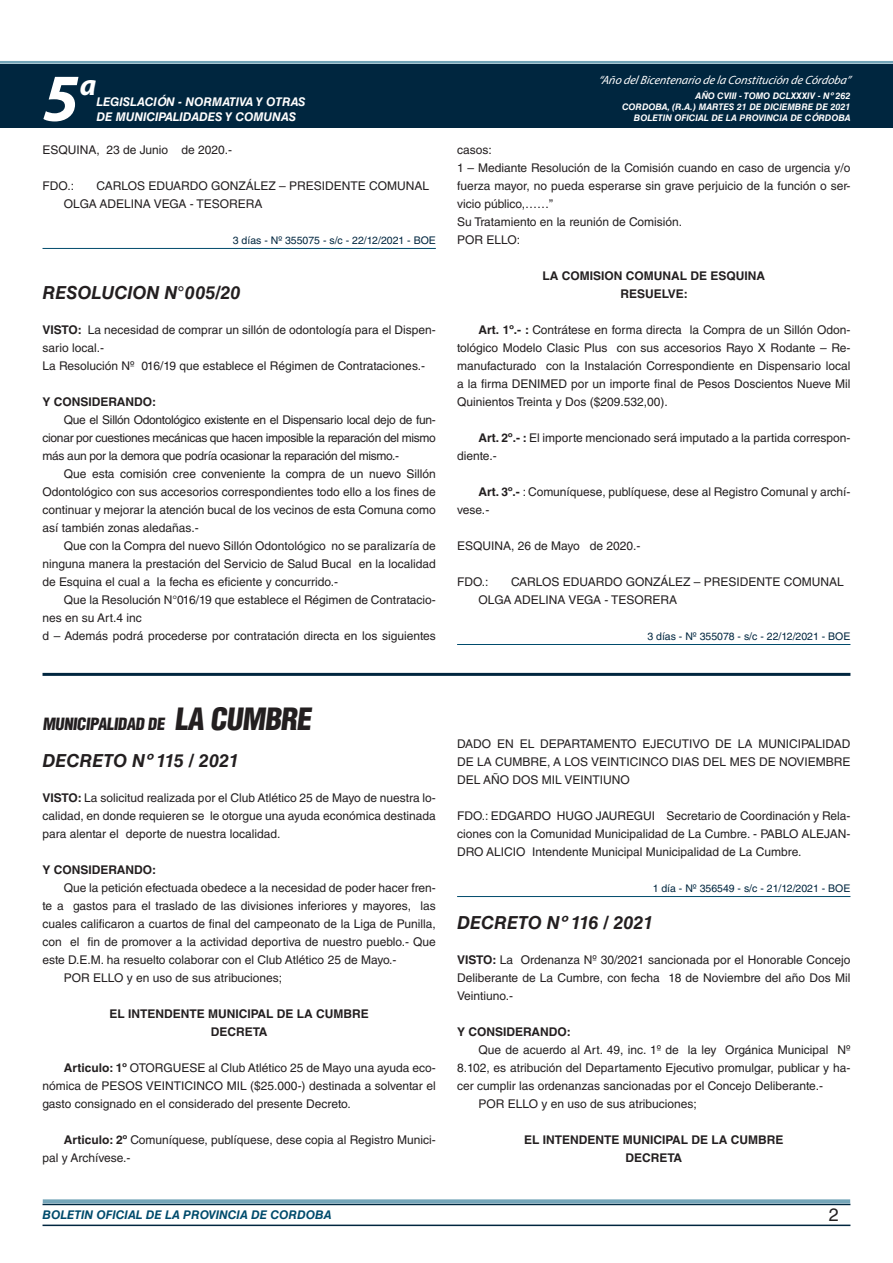
<style>
.page{position:relative;width:893px;height:1263px;background:#fff}
.page>*{position:absolute;margin:0;border:0;box-sizing:border-box;transform-origin:0 0}
.t1{font:italic 700 67.5px "Myriad Pro";color:#fff}
.t2{font:italic 700 30px "Myriad Pro";color:#fff}
.t3{font:italic 700 18px "Helvetica LT Std";color:#231f20}
.t4{font:18px "Helvetica LT Std";color:#231f20}
.t5{font:900 condensed 16.5px "Helvetica LT Std";color:#231f20}
.t6{font:12px/18px "Helvetica LT Std";color:#231f20;text-align:justify}
.t7{font:700 12px/18px "Helvetica LT Std";color:#231f20;text-align:center}
.t8{font:italic 700 12px "Helvetica LT Std";color:#fff}
.t9{font:italic 12px "Myriad Pro";color:#fff}
.t10{font:italic 700 12px "Helvetica LT Std";color:#004b6c}
.t11{font:10.5px "Helvetica LT Std";color:#00263f}
.t12{font:italic 700 9px/10.8px "Helvetica LT Std";color:#fff;text-align:right}
.s1{font-weight:700}
.s2{font-size:30px}
</style>
<div class="page">
<div style="left:0;top:61px;width:893px;height:6px;background:#fff;opacity:.75"></div>
<div style="left:0;top:64px;width:893px;height:64px;background:#00263f"></div>
<hr style="left:43px;top:1224px;width:807px;height:2px;background:#00263f">
<div style="left:42px;top:1198px;width:809px;height:8px;background:#fff;opacity:.75"></div>
<hr style="left:43px;top:248px;width:393px;height:1px;background:#004b6c">
<hr style="left:457px;top:644px;width:393px;height:1px;background:#004b6c">
<hr style="left:43px;top:673px;width:807px;height:3px;background:#00263f">
<hr style="left:457px;top:896px;width:393px;height:1px;background:#004b6c">
<h1 class="t1" style="left:43px;top:54px;width:38px">5</h1>
<h2 class="t2" style="left:80px;top:66px;width:18px">a</h2>
<p class="t8" style="left:96px;top:95px;width:211px">LEGISLACIÓN - NORMATIVA Y OTRAS</p>
<p class="t8" style="left:96px;top:109px;width:201px">DE MUNICIPALIDADES Y COMUNAS</p>
<p class="t6" style="left:43px;top:141px;width:191px">ESQUINA, 23 de Junio de 2020.-</p>
<p class="t6" style="left:43px;top:177px;width:33px">FDO.:</p>
<p class="t6" style="left:64px;top:177px;width:367px;text-indent:33px">CARLOS EDUARDO GONZÁLEZ – PRESIDENTE COMUNAL<br>OLGA ADELINA VEGA - TESORERA</p>
<p class="t11" style="left:233px;top:234px;width:205px">3 días - Nº 355075 - s/c - 22/12/2021 - BOE</p>
<h3 class="t3" style="left:43px;top:282px;width:199px">RESOLUCION N°005/20</h3>
<p class="t6" style="left:43px;top:321px;width:395px;text-align:left"><span class="s1">VISTO:</span> La necesidad de comprar un sillón de odontología para el Dispen&shy;sario local.-<br>La Resolución Nº 016/19 que establece el Régimen de Contrataciones.-</p>
<p class="t7" style="left:43px;top:392px;width:115px">Y CONSIDERANDO:</p>
<p class="t6" style="left:43px;top:411px;width:395px;text-indent:21px">Que el Sillón Odontológico existente en el Dispensario local dejo de fun&shy;cionar por cuestiones mecánicas que hacen imposible la reparación del mismo más aun por la demora que podría ocasionar la reparación del mismo.-</p>
<p class="t6" style="left:43px;top:465px;width:395px;text-indent:21px">Que esta comisión cree conveniente la compra de un nuevo Sillón Odontológico con sus accesorios correspondientes todo ello a los fines de continuar y mejorar la atención bucal de los vecinos de esta Comuna como así también zonas aledañas.-</p>
<p class="t6" style="left:43px;top:537px;width:395px;text-indent:21px">Que con la Compra del nuevo Sillón Odontológico no se paralizaría de ninguna manera la prestación del Servicio de Salud Bucal en la localidad de Esquina el cual a la fecha es eficiente y concurrido.-</p>
<p class="t6" style="left:43px;top:591px;width:395px;text-align:left;text-indent:21px">Que la Resolución N°016/19 que establece el Régimen de Contratacio&shy;nes en su Art.4 inc<br>d – Además podrá procederse por contratación directa en los siguientes</p>
<p class="t9" style="left:598px;top:72px;width:254px">“Año delBicentenario de la Constitución de Córdoba”</p>
<p class="t12" style="left:622px;top:91px;width:230px">AÑO CVIII - TOMO DCLXXXIV - Nº 262<br>CORDOBA, (R.A.) MARTES 21 DE DICIEMBRE DE 2021<br>BOLETIN OFICIAL DE LA PROVINCIA DE CÓRDOBA</p>
<p class="t6" style="left:457px;top:141px;width:395px;text-align:left">casos:<br>1 – Mediante Resolución de la Comisión cuando en caso de urgencia y/o fuerza mayor, no pueda esperarse sin grave perjuicio de la función o ser&shy;vicio público,……”<br>Su Tratamiento en la reunión de Comisión.<br>POR ELLO:</p>
<p class="t7" style="left:542px;top:266px;width:224px">LA COMISION COMUNAL DE ESQUINA<br>RESUELVE:</p>
<p class="t6" style="left:457px;top:321px;width:395px;text-indent:21px"><span class="s1">Art. 1º.- :</span> Contrátese en forma directa la Compra de un Sillón Odon&shy;tológico Modelo Clasic Plus con sus accesorios Rayo X Rodante – Re&shy;manufacturado con la Instalación Correspondiente en Dispensario local a la firma DENIMED por un importe final de Pesos Doscientos Nueve Mil Quinientos Treinta y Dos ($209.532,00).</p>
<p class="t6" style="left:457px;top:429px;width:395px;text-indent:21px"><span class="s1">Art. 2º.- :</span> El importe mencionado será imputado a la partida correspon&shy;diente.-</p>
<p class="t6" style="left:457px;top:483px;width:395px;text-indent:21px"><span class="s1">Art. 3º.-</span> : Comuníquese, publíquese, dese al Registro Comunal y archí&shy;vese.-</p>
<p class="t6" style="left:457px;top:537px;width:185px">ESQUINA, 26 de Mayo de 2020.-</p>
<p class="t6" style="left:457px;top:573px;width:33px">FDO.:</p>
<p class="t6" style="left:478px;top:573px;width:367px;text-indent:33px">CARLOS EDUARDO GONZÁLEZ – PRESIDENTE COMUNAL<br>OLGA ADELINA VEGA - TESORERA</p>
<p class="t11" style="left:647px;top:630px;width:205px">3 días - Nº 355078 - s/c - 22/12/2021 - BOE</p>
<h3 class="t5" style="left:43px;top:713px;width:275px">MUNICIPALIDAD DE <span class="s2">LA CUMBRE</span></h3>
<h3 class="t3" style="left:43px;top:750px;width:198px">DECRETO Nº 115 / 2021</h3>
<p class="t6" style="left:43px;top:789px;width:395px"><span class="s1">VISTO:</span> La solicitud realizada por el Club Atlético 25 de Mayo de nuestra lo&shy;calidad, en donde requieren se le otorgue una ayuda económica destinada para alentar el deporte de nuestra localidad.</p>
<p class="t7" style="left:43px;top:860px;width:115px">Y CONSIDERANDO:</p>
<p class="t6" style="left:64px;top:879px;width:374px">Que la petición efectuada obedece a la necesidad de poder hacer fren-</p>
<p class="t6" style="left:43px;top:897px;width:395px">te a gastos para el traslado de las divisiones inferiores y mayores, las</p>
<p class="t6" style="left:43px;top:915px;width:395px">cuales calificaron a cuartos de final del campeonato de la Liga de Punilla,</p>
<p class="t6" style="left:43px;top:933px;width:395px">con el fin de promover a la actividad deportiva de nuestro pueblo.- Que</p>
<p class="t6" style="left:43px;top:951px;width:356px">este D.E.M. ha resuelto colaborar con el Club Atlético 25 de Mayo.-</p>
<p class="t6" style="left:64px;top:969px;width:220px">POR ELLO y en uso de sus atribuciones;</p>
<p class="t7" style="left:109px;top:1004px;width:261px">EL INTENDENTE MUNICIPAL DE LA CUMBRE<br>DECRETA</p>
<p class="t6" style="left:43px;top:1059px;width:395px;text-indent:21px"><span class="s1">Articulo: 1º</span> OTORGUESE al Club Atlético 25 de Mayo una ayuda eco&shy;nómica de PESOS VEINTICINCO MIL ($25.000-) destinada a solventar el gasto consignado en el considerado del presente Decreto.</p>
<p class="t6" style="left:43px;top:1131px;width:395px;text-indent:21px"><span class="s1">Articulo: 2º</span> Comuníquese, publíquese, dese copia al Registro Munici&shy;pal y Archívese.-</p>
<p class="t6" style="left:457px;top:735px;width:395px">DADO EN EL DEPARTAMENTO EJECUTIVO DE LA MUNICIPALIDAD DE LA CUMBRE, A LOS VEINTICINCO DIAS DEL MES DE NOVIEMBRE DEL AÑO DOS MIL VEINTIUNO</p>
<p class="t6" style="left:457px;top:807px;width:395px">FDO.: EDGARDO HUGO JAUREGUI Secretario de Coordinación y Rela&shy;ciones con la Comunidad Municipalidad de La Cumbre. - PABLO ALEJAN-DRO ALICIO Intendente Municipal Municipalidad de La Cumbre.</p>
<p class="t11" style="left:653px;top:882px;width:199px">1 día - Nº 356549 - s/c - 21/12/2021 - BOE</p>
<h3 class="t3" style="left:457px;top:912px;width:198px">DECRETO Nº 116 / 2021</h3>
<p class="t6" style="left:457px;top:951px;width:395px"><span class="s1">VISTO:</span> La Ordenanza Nº 30/2021 sancionada por el Honorable Concejo Deliberante de La Cumbre, con fecha 18 de Noviembre del año Dos Mil Veintiuno.-</p>
<p class="t7" style="left:457px;top:1022px;width:115px">Y CONSIDERANDO:</p>
<p class="t6" style="left:478px;top:1041px;width:373px">Que de acuerdo al Art. 49, inc. 1º de la ley Orgánica Municipal Nº</p>
<p class="t6" style="left:457px;top:1059px;width:395px">8.102, es atribución del Departamento Ejecutivo promulgar, publicar y ha-</p>
<p class="t6" style="left:457px;top:1077px;width:367px">cer cumplir las ordenanzas sancionadas por el Concejo Deliberante.-</p>
<p class="t6" style="left:478px;top:1095px;width:220px">POR ELLO y en uso de sus atribuciones;</p>
<p class="t7" style="left:524px;top:1130px;width:261px">EL INTENDENTE MUNICIPAL DE LA CUMBRE<br>DECRETA</p>
<p class="t10" style="left:43px;top:1208px;width:290px">BOLETIN OFICIAL DE LA PROVINCIA DE CORDOBA</p>
<h3 class="t4" style="left:829px;top:1204px;width:12px">2</h3>
</div>
